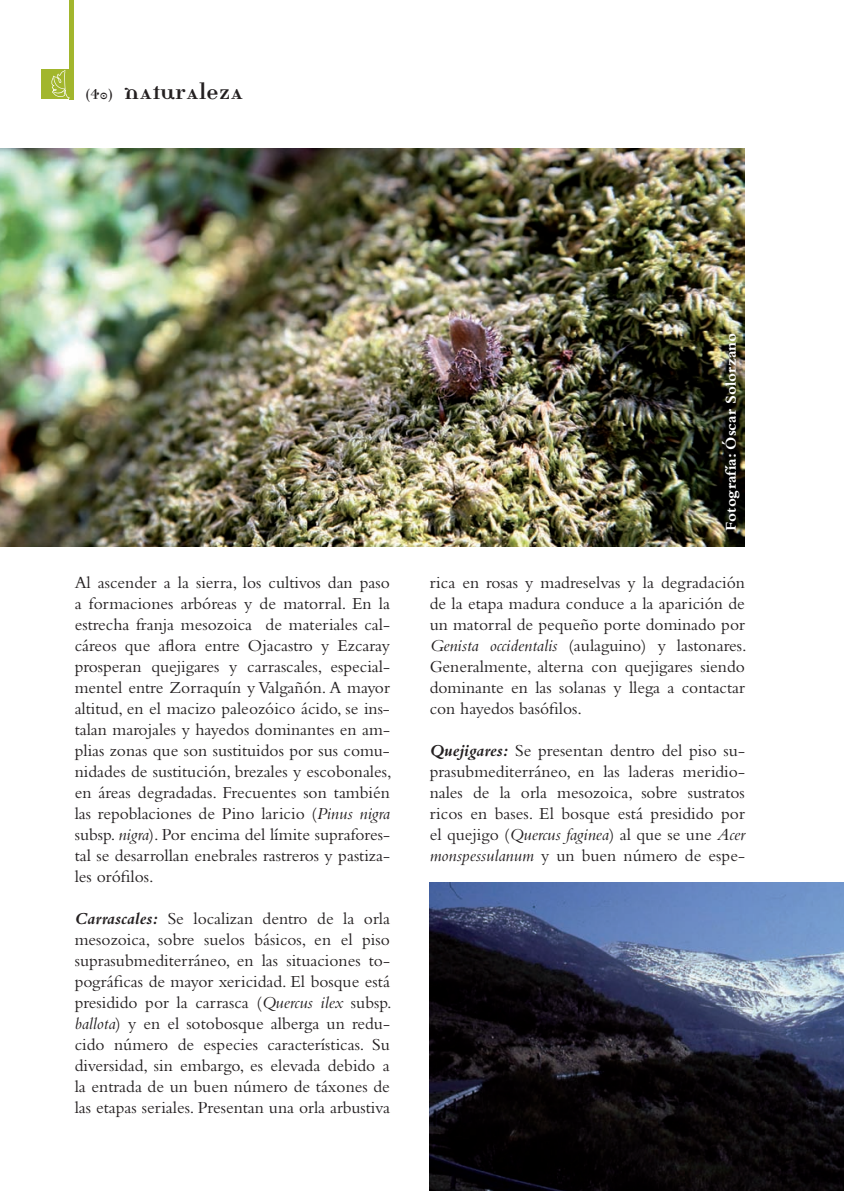
<style>
.page{position:relative;width:844px;height:1191px;background:#fff}
.page>*{position:absolute;margin:0;border:0;box-sizing:border-box;transform-origin:0 0}
.t1{font:24.5px "Katrina";color:#231f20}
.t2{font:17.5px/21px "Bembo";color:#231f20;text-align:justify}
.t3{font:700 15.75px "Bembo";color:#fff}
.s1{font-size:15.75px}
.s2{font-style:italic}
.s3{font-weight:700;font-style:italic}
</style>
<div class="page">
<div style="left:41px;top:69px;width:30px;height:30px;background:#a2b62d"></div>
<div style="left:69px;top:0;width:5px;height:99px;background:#a2b62d"></div>
<svg style="left:51px;top:70px;width:19px;height:29px"></svg>
<img style="left:0;top:149px;width:744px;height:397px">
<img style="left:429px;top:882px;width:414px;height:309px">
<h1 class="t1" style="left:86px;top:77px;width:159px"><span class="s1">(40)</span> naturaleza</h1>
<p class="t2" style="left:75px;top:572px;width:318px">Al ascender a la sierra, los cultivos dan paso a formaciones arbóreas y de matorral. En la estrecha franja mesozoica de materiales cal&shy;cáreos que aflora entre Ojacastro y Ezcaray prosperan quejigares y carrascales, especial&shy;mentel entre Zorraquín y Valgañón. A mayor altitud, en el macizo paleozóico ácido, se ins&shy;talan marojales y hayedos dominantes en am&shy;plias zonas que son sustituidos por sus comu&shy;nidades de sustitución, brezales y escobonales, en áreas degradadas. Frecuentes son también las repoblaciones de Pino laricio (<span class="s2">Pinus nigra </span>subsp. <span class="s2">nigra</span>). Por encima del límite suprafores&shy;tal se desarrollan enebrales rastreros y pastiza&shy;les orófilos.</p>
<p class="t2" style="left:75px;top:908px;width:318px"><span class="s3">Carrascales:</span> Se localizan dentro de la orla mesozoica, sobre suelos básicos, en el piso suprasubmediterráneo, en las situaciones to&shy;pográficas de mayor xericidad. El bosque está presidido por la carrasca (<span class="s2">Quercus ilex</span> subsp. <span class="s2">ballota</span>) y en el sotobosque alberga un redu&shy;cido número de especies características. Su diversidad, sin embargo, es elevada debido a la entrada de un buen número de táxones de las etapas seriales. Presentan una orla arbustiva</p>
<p class="t3" style="left:721px;top:531px;width:199px;rotate:-90deg">Fotografía: Óscar Solorzano</p>
<p class="t2" style="left:429px;top:572px;width:318px">rica en rosas y madreselvas y la degradación de la etapa madura conduce a la aparición de un matorral de pequeño porte dominado por <span class="s2">Genista occidentalis</span> (aulaguino) y lastonares.<br>Generalmente, alterna con quejigares siendo dominante en las solanas y llega a contactar con hayedos basófilos.</p>
<p class="t2" style="left:429px;top:740px;width:316px"><span class="s3">Quejigares:</span> Se presentan dentro del piso su&shy;prasubmediterráneo, en las laderas meridio&shy;nales de la orla mesozoica, sobre sustratos ricos en bases. El bosque está presidido por el quejigo (<span class="s2">Quercus faginea</span>) al que se une <span class="s2">Acer monspessulanum</span> y un buen número de espe-</p>
</div>
